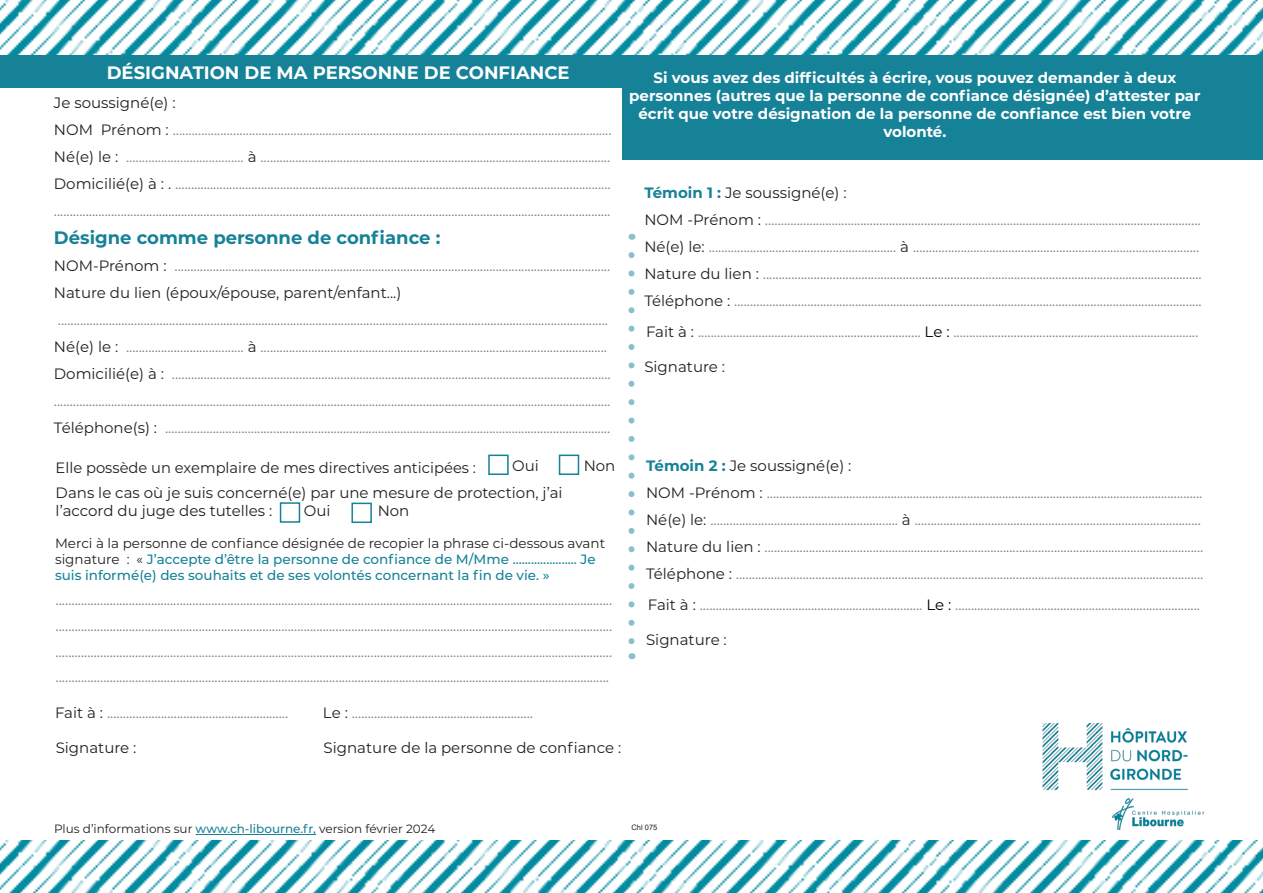
<style>
.page{position:relative;width:1263px;height:893px;background:#fff}
.page>*{position:absolute;margin:0;border:0;box-sizing:border-box;transform-origin:0 0}
.t1{font:700 18px "Montserrat";color:#fff}
.t2{font:700 18px "Montserrat";color:#168298}
.t3{font:15px/25.5px "Montserrat";color:#7a7f80}
.t4{font:15px/18px "Montserrat";color:#231f20}
.t5{font:700 15px/18px "Montserrat";color:#fff;text-align:center}
.t6{font:15px "Montserrat";color:#858585}
.t7{font:500 13.5px/16.2px "Montserrat";color:#168298}
.t8{font:12px "Montserrat";color:#231f20}
.t9{font:7.5px "Arial";color:#231f20}
.s1{color:#231f20}
.s2{color:#858585}
.s3{font-weight:400;color:#231f20}
.s4{font-weight:700;color:#168298}
.s5{color:#000001}
.s6{font-weight:500;color:#168298}
</style>
<div class="page">
<div style="left:622px;top:54px;width:641px;height:106px;background:#168298"></div>
<div style="left:0;top:27px;width:622px;height:61px;background:#168298"></div>
<svg style="left:628px;top:255px;width:6px;height:390px"></svg>
<div style="left:280px;top:502px;width:20px;height:21px;border:2px solid #168298"></div>
<div style="left:351px;top:503px;width:21px;height:20px;border:2px solid #168298"></div>
<div style="left:488px;top:455px;width:21px;height:20px;border:2px solid #168298"></div>
<div style="left:559px;top:455px;width:20px;height:20px;border:2px solid #168298"></div>
<hr style="left:196px;top:834px;width:120px;height:1px;background:#168298">
<img style="left:1042px;top:724px;width:162px;height:105px">
<img style="left:0;top:840px;width:1263px;height:53px">
<img style="left:0;top:0;width:1263px;height:54px">
<p class="t1" style="left:107px;top:59px;width:464px">DÉSIGNATION DE MA PERSONNE DE CONFIANCE</p>
<p class="t4" style="left:54px;top:93px;width:123px">Je soussigné(e) :</p>
<p class="t6" style="left:54px;top:119px;width:559px"><span class="s1">NOM Prénom :</span> ..........................................................................................................................................</p>
<p class="t3" style="left:54px;top:143px;width:558px"><span class="s1">Né(e) le :</span> <span class="s2">.....................................</span> <span class="s1">à</span> ..............................................................................................................</p>
<p class="t3" style="left:54px;top:169px;width:558px;line-height:27px"><span class="s1">Domicilié(e) à : .</span> ......................................................................................................................................... ...............................................................................................................................................................................</p>
<p class="t2" style="left:54px;top:224px;width:388px">Désigne comme personne de confiance :</p>
<p class="t3" style="left:54px;top:252px;width:558px"><span class="s1">NOM-Prénom :</span> .........................................................................................................................................</p>
<p class="t4" style="left:54px;top:283px;width:349px">Nature du lien (époux/épouse, parent/enfant...)</p>
<p class="t3" style="left:58px;top:306px;width:552px">.............................................................................................................................................................................</p>
<p class="t3" style="left:54px;top:333px;width:555px"><span class="s1">Né(e) le :</span> ..................................... <span class="s1">à</span> .............................................................................................................</p>
<p class="t3" style="left:54px;top:359px;width:558px;line-height:27px"><span class="s1">Domicilié(e) à :</span> .......................................................................................................................................... ...............................................................................................................................................................................</p>
<p class="t3" style="left:54px;top:414px;width:558px"><span class="s1">Téléphone(s) :</span> ............................................................................................................................................</p>
<p class="t4" style="left:56px;top:458px;width:422px">Elle possède un exemplaire de mes directives anticipées :</p>
<p class="t4" style="left:512px;top:457px;width:28px">Oui</p>
<p class="t4" style="left:584px;top:457px;width:33px">Non</p>
<p class="t4" style="left:56px;top:483px;width:508px">Dans le cas où je suis concerné(e) par une mesure de protection, j’ai l’accord du juge des tutelles :</p>
<p class="t4" style="left:304px;top:501px;width:28px">Oui</p>
<p class="t4" style="left:378px;top:501px;width:33px">Non</p>
<p class="t7" style="left:55px;top:534px;width:552px"><span class="s3">Merci à la personne de confiance désignée de recopier la phrase ci-dessous avant signature : «</span> J’accepte d’être la personne de confiance de M/Mme ..................... Je suis informé(e) des souhaits et de ses volontés concernant la fin de vie. »</p>
<p class="t3" style="left:56px;top:587px;width:558px;text-align:justify">............................................................................................................................................................................... ............................................................................................................................................................................... ............................................................................................................................................................................... ..............................................................................................................................................................................</p>
<p class="t3" style="left:55px;top:699px;width:235px"><span class="s1">Fait à :</span> .........................................................</p>
<p class="t3" style="left:323px;top:699px;width:212px"><span class="s1">Le :</span> .........................................................</p>
<p class="t4" style="left:56px;top:738px;width:82px">Signature :</p>
<p class="t4" style="left:324px;top:738px;width:299px">Signature de la personne de confiance :</p>
<p class="t5" style="left:629px;top:67px;width:573px">Si vous avez des difficultés à écrire, vous pouvez demander à deux personnes (autres que la personne de confiance désignée) d’attester par écrit que votre désignation de la personne de confiance est bien votre volonté.</p>
<p class="t4" style="left:644px;top:183px;width:204px"><span class="s4">Témoin 1 :</span> Je soussigné(e) :</p>
<p class="t3" style="left:644px;top:207px;width:558px"><span class="s1">NOM -Prénom :</span> .........................................................................................................................................</p>
<p class="t3" style="left:644px;top:234px;width:556px"><span class="s1">Né(e) le:</span> ........................................................... <span class="s1">à</span> ..........................................................................................</p>
<p class="t3" style="left:644px;top:261px;width:559px"><span class="s1">Nature du lien :</span> ..........................................................................................................................................</p>
<p class="t3" style="left:644px;top:288px;width:559px"><span class="s1">Téléphone :</span> ...................................................................................................................................................</p>
<p class="t3" style="left:646px;top:318px;width:554px"><span class="s1">Fait à :</span> ...................................................................... <span class="s5">Le :</span> .............................................................................</p>
<p class="t4" style="left:644px;top:357px;width:82px">Signature :</p>
<p class="t4" style="left:646px;top:457px;width:207px"><span class="s4">Témoin 2 :</span> Je soussigné(e) :</p>
<p class="t3" style="left:646px;top:480px;width:558px"><span class="s1">NOM -Prénom :</span> .........................................................................................................................................</p>
<p class="t3" style="left:646px;top:507px;width:556px"><span class="s1">Né(e) le:</span> ........................................................... <span class="s1">à</span> ..........................................................................................</p>
<p class="t3" style="left:646px;top:534px;width:559px"><span class="s1">Nature du lien :</span> ..........................................................................................................................................</p>
<p class="t3" style="left:646px;top:561px;width:559px"><span class="s1">Téléphone :</span> ...................................................................................................................................................</p>
<p class="t3" style="left:648px;top:592px;width:554px"><span class="s1">Fait à :</span> ...................................................................... <span class="s5">Le :</span> .............................................................................</p>
<p class="t4" style="left:646px;top:631px;width:82px">Signature :</p>
<p class="t8" style="left:54px;top:821px;width:383px">Plus d’informations sur <span class="s6">www.ch-libourne.fr,</span> version février 2024</p>
<p class="t9" style="left:631px;top:822px;width:27px">Chl 075</p>
</div>
